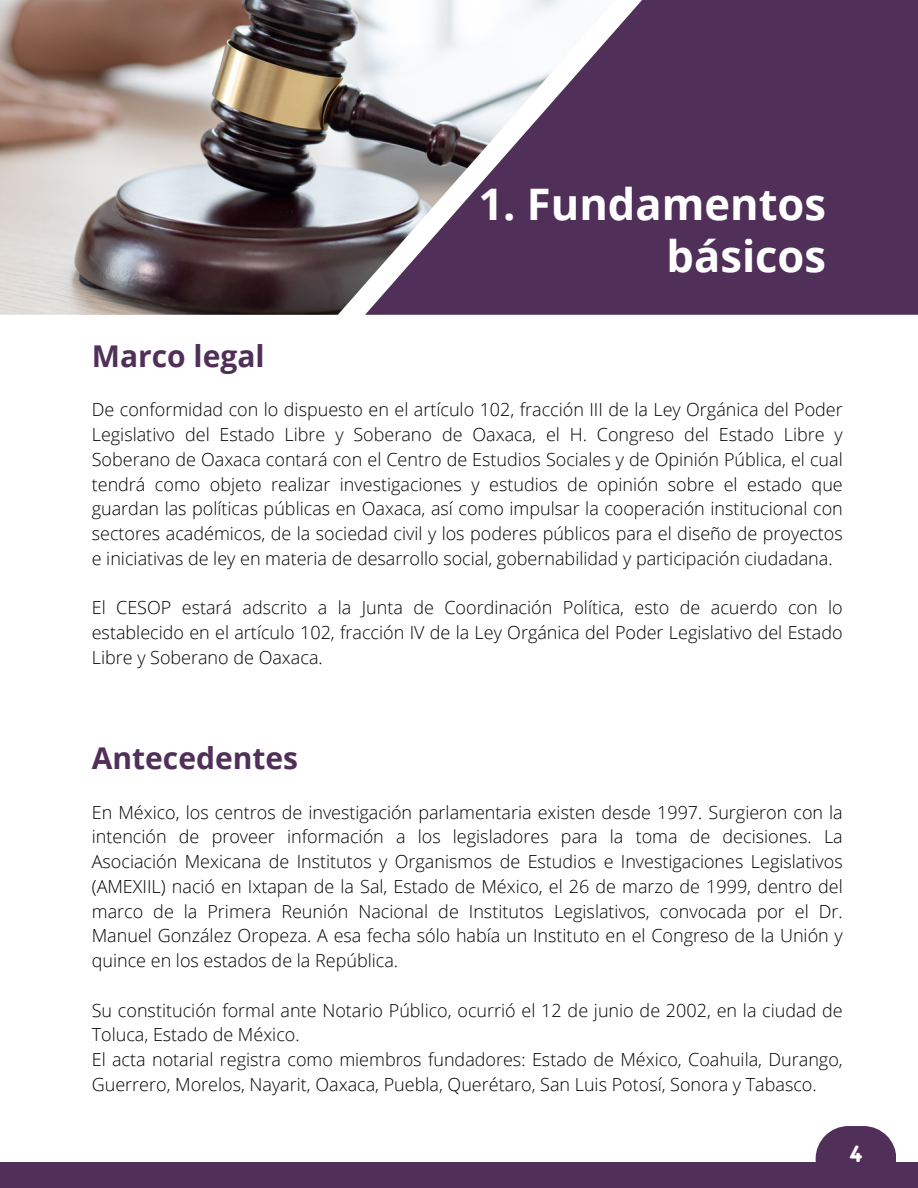
<style>
.page{position:relative;width:918px;height:1188px;background:#fff}
.page>*{position:absolute;margin:0;border:0;box-sizing:border-box;transform-origin:0 0}
.t1{font:700 43.5px "Open Sans";color:#fff}
.t2{font:700 30px "Open Sans";color:#502f59}
.t3{font:800 22.5px "Dosis";color:#fff}
.t4{font:300 18px/24.8px "Open Sans";color:#000;text-align:justify}
</style>
<div class="page">
<img style="left:0;top:0;width:365px;height:315px">
<svg style="left:365px;top:0;width:553px;height:315px;fill:#502f59"></svg>
<div style="left:0;top:1162px;width:918px;height:26px;background:#502f59"></div>
<svg style="left:816px;top:1126px;width:80px;height:36px;background:#6b4f72"></svg>
<p class="t1" style="left:478px;top:174px;width:349px">1. Fundamentos</p>
<p class="t1" style="left:667px;top:226px;width:161px">básicos</p>
<p class="t2" style="left:92px;top:335px;width:174px">Marco legal</p>
<p class="t4" style="left:92px;top:397px;width:753px">De conformidad con lo dispuesto en el artículo 102, fracción III de la Ley Orgánica del Poder Legislativo del Estado Libre y Soberano de Oaxaca, el H. Congreso del Estado Libre y Soberano de Oaxaca contará con el Centro de Estudios Sociales y de Opinión Pública, el cual tendrá como objeto realizar investigaciones y estudios de opinión sobre el estado que guardan las políticas públicas en Oaxaca, así como impulsar la cooperación institucional con sectores académicos, de la sociedad civil y los poderes públicos para el diseño de proyectos e iniciativas de ley en materia de desarrollo social, gobernabilidad y participación ciudadana.</p>
<p class="t4" style="left:92px;top:595px;width:753px">El CESOP estará adscrito a la Junta de Coordinación Política, esto de acuerdo con lo establecido en el artículo 102, fracción IV de la Ley Orgánica del Poder Legislativo del Estado Libre y Soberano de Oaxaca.</p>
<p class="t2" style="left:92px;top:737px;width:208px">Antecedentes</p>
<p class="t4" style="left:92px;top:799px;width:753px">En México, los centros de investigación parlamentaria existen desde 1997. Surgieron con la intención de proveer información a los legisladores para la toma de decisiones. La Asociación Mexicana de Institutos y Organismos de Estudios e Investigaciones Legislativos (AMEXIIL) nació en Ixtapan de la Sal, Estado de México, el 26 de marzo de 1999, dentro del marco de la Primera Reunión Nacional de Institutos Legislativos, convocada por el Dr.<br>Manuel González Oropeza. A esa fecha sólo había un Instituto en el Congreso de la Unión y quince en los estados de la República.</p>
<p class="t4" style="left:92px;top:997px;width:753px">Su constitución formal ante Notario Público, ocurrió el 12 de junio de 2002, en la ciudad de<br>Toluca, Estado de México.</p>
<p class="t4" style="left:92px;top:1047px;width:752px">El acta notarial registra como miembros fundadores: Estado de México, Coahuila, Durango,<br>Guerrero, Morelos, Nayarit, Oaxaca, Puebla, Querétaro, San Luis Potosí, Sonora y Tabasco.</p>
<p class="t3" style="left:850px;top:1139px;width:13px">4</p>
</div>
